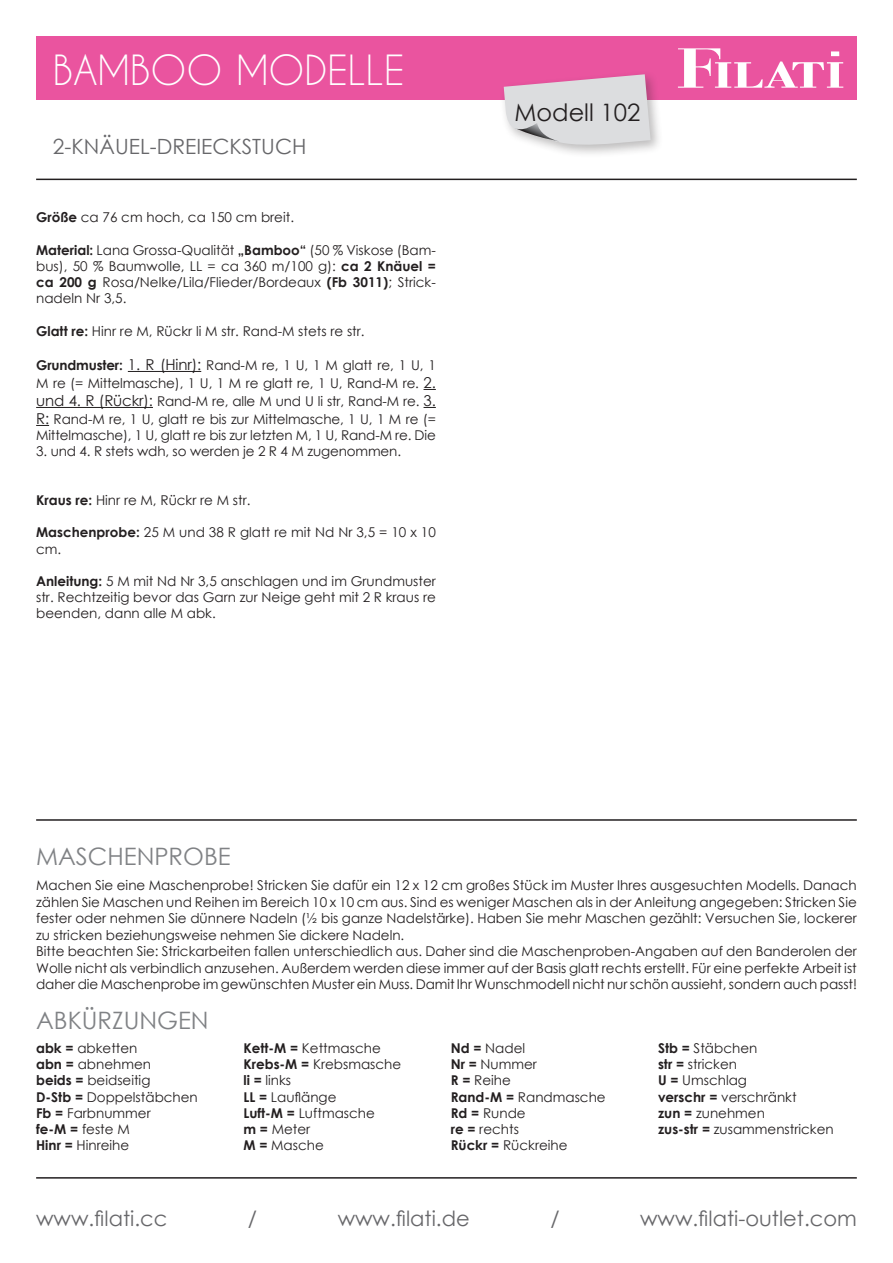
<style>
.page{position:relative;width:893px;height:1263px;background:#fff}
.page>*{position:absolute;margin:0;border:0;box-sizing:border-box;transform-origin:0 0}
.t1{font:39px "Caviar Dreams";color:#fff}
.t2{font:24px "Century Gothic";color:#808285}
.t3{font:24px "Century Gothic";color:#231f20}
.t4{font:21px "Century Gothic";color:#67676a}
.t5{font:13.5px/16.2px "Century Gothic";color:#231f20}
.s1{font-weight:700}
.s2{font-size:15px}
</style>
<div class="page">
<hr style="left:36px;top:1177px;width:821px;height:1px;background:#231f20">
<hr style="left:36px;top:179px;width:821px;height:1px;background:#231f20">
<div style="left:36px;top:36px;width:821px;height:64px;background:#ea549f"></div>
<svg style="left:678px;top:48px;width:165px;height:40px"></svg>
<div style="left:499px;top:70px;width:165px;height:88px;background:#231f20;opacity:.3"></div>
<svg style="left:504px;top:74px;width:147px;height:76px;background:#dcced7"></svg>
<hr style="left:128px;top:371px;width:73px;height:1px;background:#231f20">
<svg style="left:424px;top:389px;width:12px;height:1px"></svg>
<hr style="left:36px;top:407px;width:117px;height:1px;background:#231f20">
<svg style="left:424px;top:407px;width:12px;height:1px"></svg>
<svg style="left:36px;top:425px;width:13px;height:1px"></svg>
<hr style="left:36px;top:819px;width:821px;height:2px;background:#231f20">
<h1 class="t1" style="left:53px;top:47px;width:353px">BAMBOO MODELLE</h1>
<h3 class="t4" style="left:53px;top:131px;width:255px">2-KNÄUEL-DREIECKSTUCH</h3>
<p class="t5" style="left:36px;top:209px;width:259px"><span class="s1">Größe</span> ca 76 cm hoch, ca 150 cm breit.</p>
<p class="t5" style="left:36px;top:242px;width:401px;text-align:justify"><span class="s1">Material:</span> Lana Grossa-Qualität <span class="s1">„Bamboo“</span> (50 % Viskose (Bam&shy;bus), 50 % Baumwolle, LL = ca 360 m/100 g): <span class="s1">ca 2 Knäuel = ca 200 g</span> Rosa/Nelke/Lila/Flieder/Bordeaux <span class="s1">(Fb 3011)</span>; Strick&shy;nadeln Nr 3,5.</p>
<p class="t5" style="left:36px;top:323px;width:330px"><span class="s1">Glatt re:</span> Hinr re M, Rückr li M str. Rand-M stets re str.</p>
<p class="t5" style="left:36px;top:356px;width:401px;line-height:18px;text-align:justify"><span class="s1">Grundmuster:</span> <span class="s2">1. R (Hinr):</span> Rand-M re, 1 U, 1 M glatt re, 1 U, 1<br>M re (= Mittelmasche), 1 U, 1 M re glatt re, 1 U, Rand-M re. <span class="s2">2. und 4. R (Rückr):</span> Rand-M re, alle M und U li str, Rand-M re. <span class="s2">3.<br>R:</span> Rand-M re, 1 U, glatt re bis zur Mittelmasche, 1 U, 1 M re (=</p>
<p class="t5" style="left:36px;top:427px;width:401px">Mittelmasche), 1 U, glatt re bis zur letzten M, 1 U, Rand-M re. Die</p>
<p class="t5" style="left:36px;top:443px;width:366px">3. und 4. R stets wdh, so werden je 2 R 4 M zugenommen.</p>
<p class="t5" style="left:36px;top:492px;width:216px"><span class="s1">Kraus re:</span> Hinr re M, Rückr re M str.</p>
<p class="t5" style="left:36px;top:524px;width:401px"><span class="s1">Maschenprobe:</span> 25 M und 38 R glatt re mit Nd Nr 3,5 = 10 x 10 cm.</p>
<p class="t5" style="left:36px;top:573px;width:401px;text-align:justify"><span class="s1">Anleitung:</span> 5 M mit Nd Nr 3,5 anschlagen und im Grundmuster str. Rechtzeitig bevor das Garn zur Neige geht mit 2 R kraus re beenden, dann alle M abk.</p>
<h2 class="t3" style="left:514px;top:96px;width:127px">Modell 102</h2>
<h2 class="t2" style="left:36px;top:840px;width:196px">MASCHENPROBE</h2>
<p class="t5" style="left:36px;top:877px;width:822px">Machen Sie eine Maschenprobe! Stricken Sie dafür ein 12 x 12 cm großes Stück im Muster Ihres ausgesuchten Modells. Danach zählen Sie Maschen und Reihen im Bereich 10 x 10 cm aus. Sind es weniger Maschen als in der Anleitung angegeben: Stricken Sie fester oder nehmen Sie dünnere Nadeln (½ bis ganze Nadelstärke). Haben Sie mehr Maschen gezählt: Versuchen Sie, lockerer zu stricken beziehungsweise nehmen Sie dickere Nadeln.<br>Bitte beachten Sie: Strickarbeiten fallen unterschiedlich aus. Daher sind die Maschenproben-Angaben auf den Banderolen der Wolle nicht als verbindlich anzusehen. Außerdem werden diese immer auf der Basis glatt rechts erstellt. Für eine perfekte Arbeit ist daher die Maschenprobe im gewünschten Muster ein Muss. Damit Ihr Wunschmodell nicht nur schön aussieht, sondern auch passt!</p>
<h2 class="t2" style="left:36px;top:1003px;width:174px">ABKÜRZUNGEN</h2>
<p class="t5" style="left:36px;top:1040px;width:163px"><span class="s1">abk =</span> abketten<br><span class="s1">abn =</span> abnehmen<br><span class="s1">beids =</span> beidseitig<br><span class="s1">D-Stb =</span> Doppelstäbchen<br><span class="s1">Fb =</span> Farbnummer<br><span class="s1">fe-M =</span> feste M<br><span class="s1">Hinr =</span> Hinreihe</p>
<p class="t5" style="left:243px;top:1040px;width:159px"><span class="s1">Kett-M =</span> Kettmasche<br><span class="s1">Krebs-M =</span> Krebsmasche <span class="s1">li =</span> links<br><span class="s1">LL =</span> Lauflänge<br><span class="s1">Luft-M =</span> Luftmasche<br><span class="s1">m =</span> Meter<br><span class="s1">M =</span> Masche</p>
<p class="t5" style="left:451px;top:1040px;width:156px"><span class="s1">Nd =</span> Nadel<br><span class="s1">Nr =</span> Nummer<br><span class="s1">R =</span> Reihe<br><span class="s1">Rand-M =</span> Randmasche<br><span class="s1">Rd =</span> Runde<br><span class="s1">re =</span> rechts<br><span class="s1">Rückr =</span> Rückreihe</p>
<p class="t5" style="left:658px;top:1040px;width:177px"><span class="s1">Stb =</span> Stäbchen<br><span class="s1">str =</span> stricken<br><span class="s1">U =</span> Umschlag<br><span class="s1">verschr =</span> verschränkt<br><span class="s1">zun =</span> zunehmen<br><span class="s1">zus-str =</span> zusammenstricken</p>
<h3 class="t4" style="left:36px;top:1204px;width:133px">www.filati.cc</h3>
<h3 class="t4" style="left:248px;top:1204px;width:11px">/</h3>
<h3 class="t4" style="left:338px;top:1204px;width:134px">www.filati.de</h3>
<h3 class="t4" style="left:550px;top:1204px;width:11px">/</h3>
<h3 class="t4" style="left:640px;top:1204px;width:218px">www.filati-outlet.com</h3>
</div>
